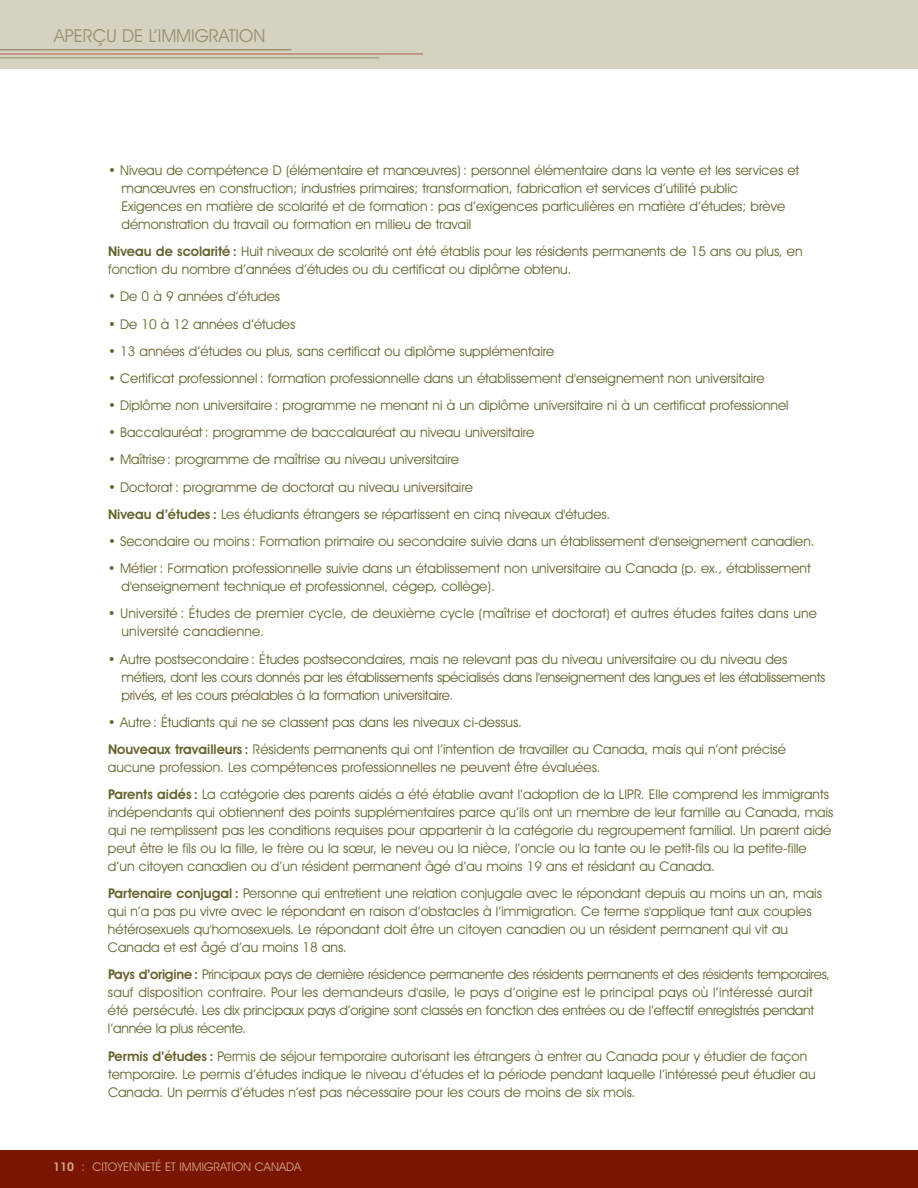
<style>
.page{position:relative;width:918px;height:1188px;background:#fff}
.page>*{position:absolute;margin:0;border:0;box-sizing:border-box;transform-origin:0 0}
.t1{font:18px "Avant Garde IT Cby BT";color:#97916b}
.t2{font:13.5px/18px "Avant Garde IT Cby BT";color:#66642e}
.t3{font:12px "Avant Garde IT Cby BT";color:#d2a590}
.s1{font-weight:600}
</style>
<div class="page">
<div style="left:0;top:1150px;width:918px;height:38px;background:#791500"></div>
<div style="left:0;top:0;width:918px;height:69px;background:#d6d2c2"></div>
<hr style="left:0;top:57px;width:379px;height:1px;background:#97916b">
<hr style="left:0;top:49px;width:292px;height:1px;background:#7e7949">
<hr style="left:0;top:54px;width:423px;height:1px;background:#aa6247">
<p class="t1" style="left:54px;top:25px;width:213px">APERÇU DE L’IMMIGRATION</p>
<p class="t2" style="left:122px;top:161px;width:679px;text-indent:-14px">• Niveau de compétence D (élémentaire et manœuvres) : personnel élémentaire dans la vente et les services et manœuvres en construction; industries primaires; transformation, fabrication et services d’utilité public Exigences en matière de scolarité et de formation : pas d’exigences particulières en matière d’études; brève démonstration du travail ou formation en milieu de travail</p>
<p class="t2" style="left:108px;top:243px;width:696px"><span class="s1">Niveau de scolarité :</span> Huit niveaux de scolarité ont été établis pour les résidents permanents de 15 ans ou plus, en fonction du nombre d’années d’études ou du certificat ou diplôme obtenu.</p>
<p class="t2" style="left:108px;top:288px;width:174px">• De 0 à 9 années d’études</p>
<p class="t2" style="left:108px;top:315px;width:189px">• De 10 à 12 années d’études</p>
<p class="t2" style="left:108px;top:342px;width:448px">• 13 années d’études ou plus, sans certificat ou diplôme supplémentaire</p>
<p class="t2" style="left:108px;top:369px;width:658px">• Certificat professionnel : formation professionnelle dans un établissement d'enseignement non universitaire</p>
<p class="t2" style="left:108px;top:396px;width:682px">• Diplôme non universitaire : programme ne menant ni à un diplôme universitaire ni à un certificat professionnel</p>
<p class="t2" style="left:108px;top:424px;width:428px">• Baccalauréat : programme de baccalauréat au niveau universitaire</p>
<p class="t2" style="left:108px;top:451px;width:353px">• Maîtrise : programme de maîtrise au niveau universitaire</p>
<p class="t2" style="left:108px;top:473px;width:504px;line-height:27.2px">• Doctorat : programme de doctorat au niveau universitaire<br><span class="s1">Niveau d’études :</span> Les étudiants étrangers se répartissent en cinq niveaux d'études.</p>
<p class="t2" style="left:108px;top:532px;width:708px">• Secondaire ou moins : Formation primaire ou secondaire suivie dans un établissement d'enseignement canadien.</p>
<p class="t2" style="left:121px;top:560px;width:691px;text-indent:-14px">• Métier : Formation professionnelle suivie dans un établissement non universitaire au Canada (p. ex., établissement d'enseignement technique et professionnel, cégep, collège).</p>
<p class="t2" style="left:121px;top:605px;width:697px;text-indent:-13px">• Université : Études de premier cycle, de deuxième cycle (maîtrise et doctorat) et autres études faites dans une université canadienne.</p>
<p class="t2" style="left:121px;top:650px;width:705px;text-indent:-14px">• Autre postsecondaire : Études postsecondaires, mais ne relevant pas du niveau universitaire ou du niveau des métiers, dont les cours donnés par les établissements spécialisés dans l'enseignement des langues et les établissements privés, et les cours préalables à la formation universitaire.</p>
<p class="t2" style="left:108px;top:708px;width:680px;line-height:27.2px">• Autre : Étudiants qui ne se classent pas dans les niveaux ci-dessus.<br><span class="s1">Nouveaux travailleurs :</span> Résidents permanents qui ont l’intention de travailler au Canada, mais qui n’ont précisé</p>
<p class="t2" style="left:108px;top:754px;width:722px;line-height:27.2px">aucune profession. Les compétences professionnelles ne peuvent être évaluées.<br><span class="s1">Parents aidés :</span> La catégorie des parents aidés a été établie avant l’adoption de la LIPR. Elle comprend les immigrants</p>
<p class="t2" style="left:108px;top:803px;width:727px">indépendants qui obtiennent des points supplémentaires parce qu’ils ont un membre de leur famille au Canada, mais qui ne remplissent pas les conditions requises pour appartenir à la catégorie du regroupement familial. Un parent aidé peut être le fils ou la fille, le frère ou la sœur, le neveu ou la nièce, l’oncle ou la tante ou le petit-fils ou la petite-fille d’un citoyen canadien ou d’un résident permanent âgé d’au moins 19 ans et résidant au Canada.</p>
<p class="t2" style="left:108px;top:885px;width:715px"><span class="s1">Partenaire conjugal :</span> Personne qui entretient une relation conjugale avec le répondant depuis au moins un an, mais qui n’a pas pu vivre avec le répondant en raison d’obstacles à l’immigration. Ce terme s'applique tant aux couples hétérosexuels qu'homosexuels. Le répondant doit être un citoyen canadien ou un résident permanent qui vit au Canada et est âgé d’au moins 18 ans.</p>
<p class="t2" style="left:108px;top:966px;width:724px"><span class="s1">Pays d’origine :</span> Principaux pays de dernière résidence permanente des résidents permanents et des résidents temporaires, sauf disposition contraire. Pour les demandeurs d'asile, le pays d’origine est le principal pays où l’intéressé aurait été persécuté. Les dix principaux pays d’origine sont classés en fonction des entrées ou de l’effectif enregistrés pendant l’année la plus récente.</p>
<p class="t2" style="left:108px;top:1047px;width:709px"><span class="s1">Permis d’études :</span> Permis de séjour temporaire autorisant les étrangers à entrer au Canada pour y étudier de façon temporaire. Le permis d’études indique le niveau d’études et la période pendant laquelle l’intéressé peut étudier au<br>Canada. Un permis d’études n’est pas nécessaire pour les cours de moins de six mois.</p>
<p class="t3" style="left:53px;top:1160px;width:250px"><span class="s1">110</span> : CITOYENNETÉ ET IMMIGRATION CANADA</p>
</div>
